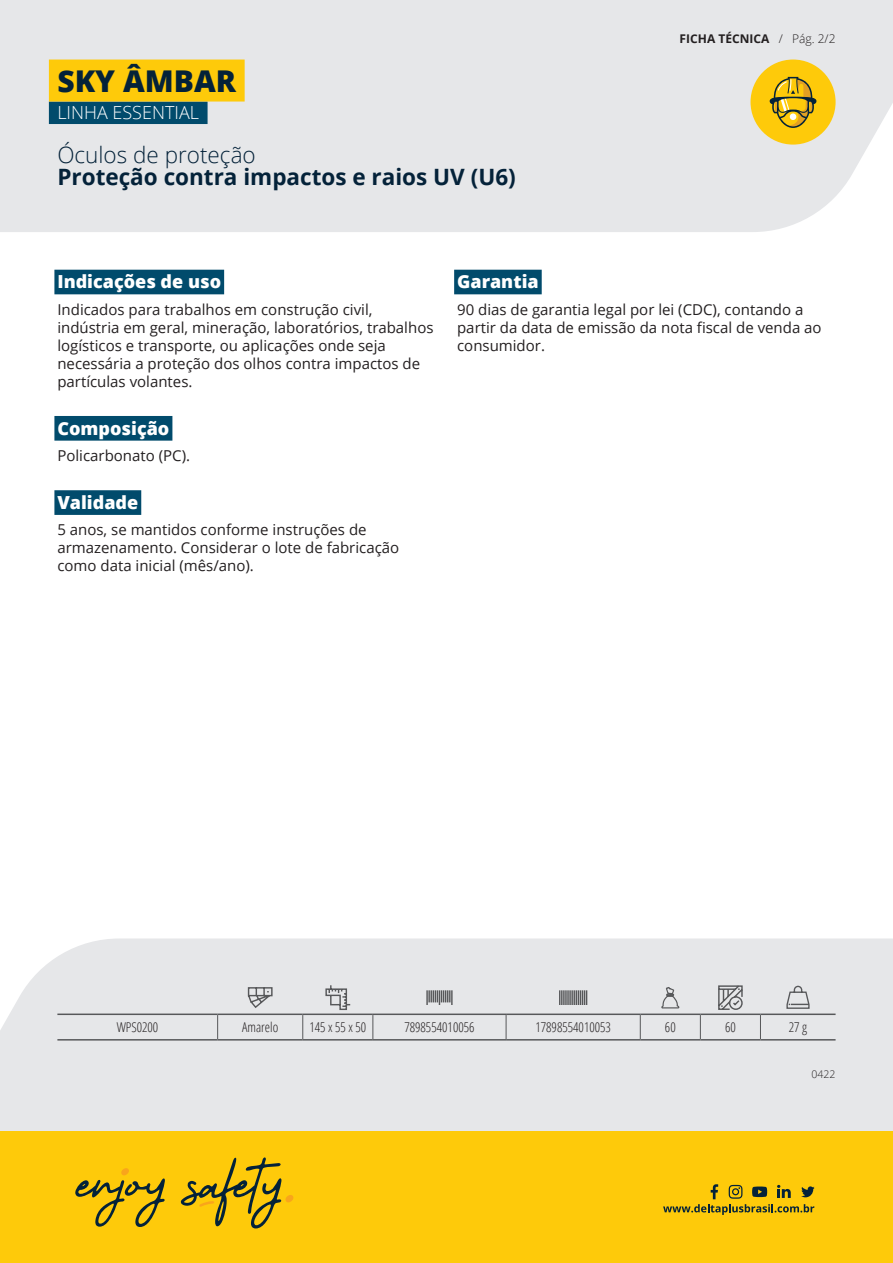
<style>
.page{position:relative;width:893px;height:1263px;background:#fff}
.page>*{position:absolute;margin:0;border:0;box-sizing:border-box;transform-origin:0 0}
.t1{font:800 30px "Open Sans";color:#042239}
.t2{font:700 22.5px "Open Sans";color:#042239}
.t3{font:300 22.5px "Open Sans";color:#042239}
.t4{font:800 18px "Open Sans";color:#fff}
.t5{font:300 18px "Open Sans";color:#fff}
.t6{font:15px/18px "Open Sans";color:#231f20}
.t7{font:300 13.5px "Open Sans Condensed";color:#231f20}
.t8{font:700 12px "Open Sans";color:#231f20}
.t9{font:300 12px "Open Sans";color:#231f20}
.t10{font:300 10.5px "Open Sans";color:#231f20}
</style>
<div class="page">
<div style="left:0;top:938px;width:893px;height:193px;background:#e6e7e9"></div>
<div style="left:0;top:0;width:893px;height:232px;background:#e6e7e9"></div>
<div style="left:54px;top:270px;width:170px;height:24px;background:#014b6c"></div>
<div style="left:54px;top:416px;width:118px;height:25px;background:#014b6c"></div>
<div style="left:54px;top:490px;width:87px;height:25px;background:#014b6c"></div>
<div style="left:454px;top:270px;width:88px;height:24px;background:#014b6c"></div>
<svg style="left:760px;top:1015px;width:1px;height:24px"></svg>
<hr style="left:57px;top:1013px;width:161px;height:2px;background:#57585a">
<hr style="left:218px;top:1013px;width:85px;height:2px;background:#57585a">
<hr style="left:303px;top:1013px;width:70px;height:2px;background:#57585a">
<hr style="left:373px;top:1013px;width:133px;height:2px;background:#57585a">
<hr style="left:506px;top:1013px;width:134px;height:2px;background:#57585a">
<hr style="left:640px;top:1013px;width:60px;height:2px;background:#57585a">
<hr style="left:700px;top:1013px;width:60px;height:2px;background:#57585a">
<hr style="left:760px;top:1013px;width:76px;height:2px;background:#57585a">
<svg style="left:217px;top:1015px;width:1px;height:24px"></svg>
<svg style="left:302px;top:1015px;width:1px;height:24px"></svg>
<svg style="left:373px;top:1015px;width:1px;height:24px"></svg>
<svg style="left:506px;top:1015px;width:1px;height:24px"></svg>
<svg style="left:640px;top:1015px;width:1px;height:24px"></svg>
<svg style="left:700px;top:1015px;width:1px;height:24px"></svg>
<hr style="left:57px;top:1039px;width:161px;height:1px;background:#57585a">
<hr style="left:218px;top:1039px;width:85px;height:1px;background:#57585a">
<hr style="left:303px;top:1039px;width:70px;height:1px;background:#57585a">
<hr style="left:373px;top:1039px;width:133px;height:1px;background:#57585a">
<hr style="left:506px;top:1039px;width:134px;height:1px;background:#57585a">
<hr style="left:640px;top:1039px;width:60px;height:1px;background:#57585a">
<hr style="left:700px;top:1039px;width:60px;height:1px;background:#57585a">
<hr style="left:760px;top:1039px;width:76px;height:1px;background:#57585a">
<svg style="left:247px;top:986px;width:26px;height:23px"></svg>
<svg style="left:325px;top:984px;width:27px;height:27px"></svg>
<svg style="left:426px;top:990px;width:27px;height:15px"></svg>
<svg style="left:559px;top:990px;width:28px;height:15px"></svg>
<svg style="left:660px;top:986px;width:20px;height:76px"></svg>
<svg style="left:717px;top:984px;width:27px;height:27px"></svg>
<svg style="left:786px;top:985px;width:24px;height:24px"></svg>
<div style="left:0;top:1131px;width:893px;height:132px;background:#feca0a"></div>
<svg style="left:663px;top:1184px;width:152px;height:31px"></svg>
<div style="left:285px;top:1195px;width:8px;height:7px;background:#f9a51b;border-radius:3px"></div>
<div style="left:121px;top:1168px;width:8px;height:7px;background:#f9a51b;border-radius:3px"></div>
<svg style="left:75px;top:1178px;width:90px;height:49px"></svg>
<svg style="left:181px;top:1157px;width:100px;height:71px"></svg>
<div style="left:750px;top:60px;width:86px;height:85px;background:#feca0a;border-radius:50%"></div>
<svg style="left:770px;top:77px;width:46px;height:51px"></svg>
<div style="left:49px;top:102px;width:159px;height:22px;background:#014b6c"></div>
<div style="left:49px;top:60px;width:196px;height:42px;background:#feca0a"></div>
<h1 class="t1" style="left:57px;top:58px;width:180px">SKY ÂMBAR</h1>
<p class="t5" style="left:57px;top:100px;width:143px">LINHA ESSENTIAL</p>
<h2 class="t3" style="left:57px;top:139px;width:200px">Óculos de proteção</h2>
<h2 class="t2" style="left:57px;top:161px;width:460px">Proteção contra impactos e raios U V U( (6</h2>
<p class="t8" style="left:680px;top:30px;width:91px">FICHA TÉCNICA</p>
<p class="t9" style="left:779px;top:30px;width:6px">/</p>
<p class="t9" style="left:792px;top:30px;width:45px">Pág. 2/2</p>
<p class="t4" style="left:57px;top:268px;width:165px">Indicações de uso</p>
<p class="t6" style="left:57px;top:300px;width:378px">Indicados para trabalhos em construção civil, indústria em geral, mineração, laboratórios, trabalhos logísticos e transporte, ou aplicações onde seja necessária a proteção dos olhos contra impactos de partículas volantes.</p>
<p class="t4" style="left:57px;top:414px;width:114px">Composição</p>
<p class="t6" style="left:57px;top:446px;width:134px">Policarbonato (PC .(</p>
<p class="t4" style="left:57px;top:489px;width:82px">Validade</p>
<p class="t6" style="left:57px;top:521px;width:343px">5 anos, se mantidos conforme instruções de armazenamento. Considerar o lote de fabricação como data inicial (mês/ano .(</p>
<p class="t4" style="left:457px;top:268px;width:83px">Garantia</p>
<p class="t6" style="left:457px;top:300px;width:366px">90 dias de garantia legal por lei (CDC ,) contando a partir da data de emissão da nota fiscal de venda ao consumidor.</p>
<p class="t7" style="left:117px;top:1018px;width:43px">WPS0200</p>
<p class="t7" style="left:242px;top:1018px;width:38px">Amarelo</p>
<p class="t7" style="left:309px;top:1018px;width:58px">145 55x 50x</p>
<p class="t7" style="left:404px;top:1018px;width:72px">7898554010056</p>
<p class="t7" style="left:535px;top:1018px;width:77px">17898554010053</p>
<p class="t7" style="left:665px;top:1018px;width:12px">60</p>
<p class="t7" style="left:725px;top:1018px;width:12px">60</p>
<p class="t7" style="left:789px;top:1018px;width:20px">27g</p>
<p class="t10" style="left:812px;top:1067px;width:25px">0422</p>
</div>
